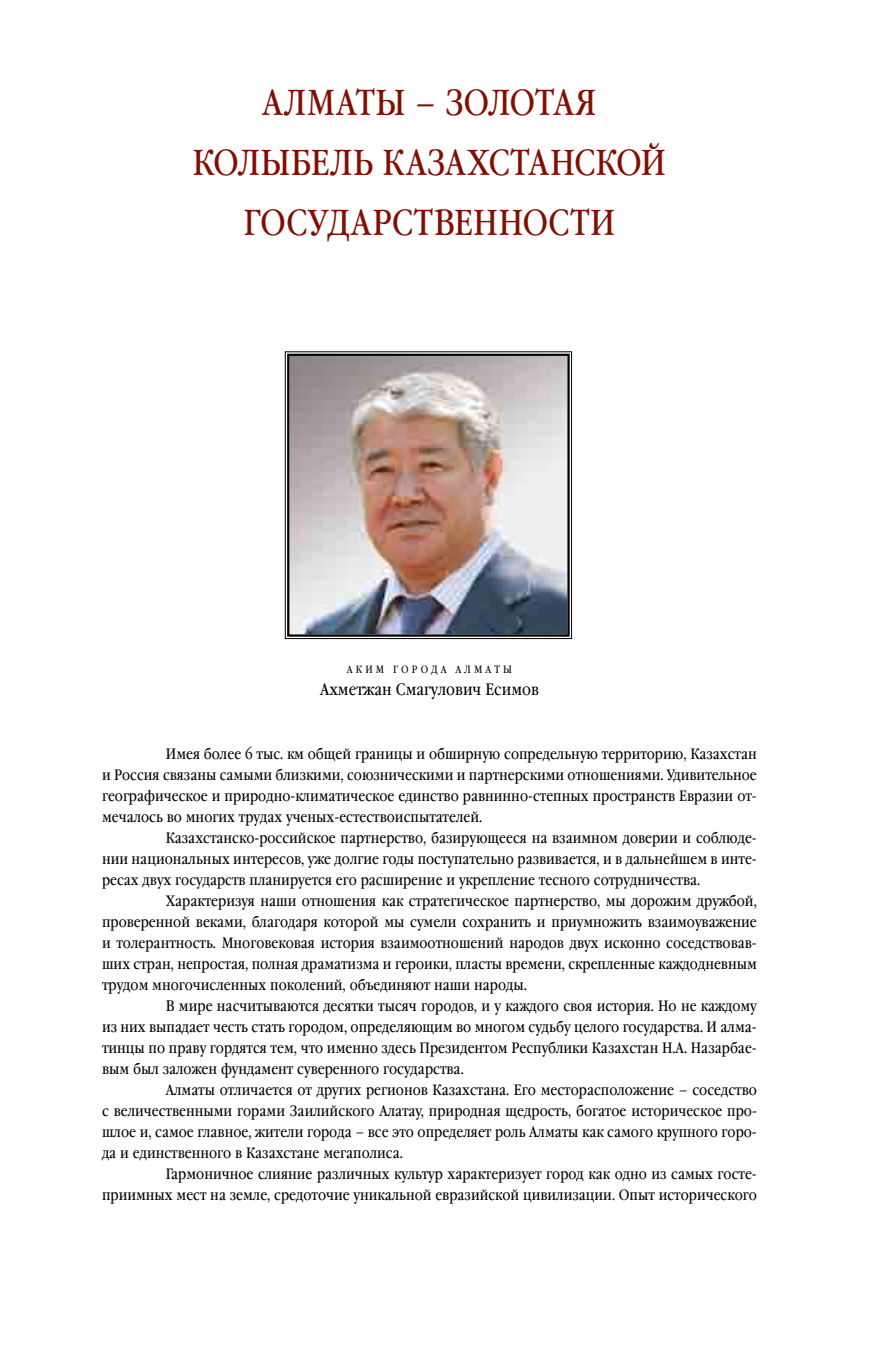
<style>
.page{position:relative;width:893px;height:1361px;background:#fff}
.page>*{position:absolute;margin:0;border:0;box-sizing:border-box;transform-origin:0 0}
.t1{font:36px "Garamond Book Narrow C";letter-spacing:.115em;color:#820e00}
.t2{font:16.5px "Garamond Book Narrow C";color:#000}
.t3{font:15px "Garamond Book Narrow C";color:#000}
.t4{font:10.5px "Garamond Book Narrow C";color:#000}
</style>
<div class="page">
<img style="left:285px;top:351px;width:287px;height:288px">
<div style="left:287px;top:354px;width:283px;height:283px;border:2px solid #000"></div>
<h1 class="t1" style="left:262px;top:83px;width:65px">Алматы</h1>
<h1 class="t1" style="left:415px;top:83px;width:117px">– золотая</h1>
<h1 class="t1" style="left:193px;top:143px;width:92px">колыбе</h1>
<h1 class="t1" style="left:331px;top:143px;width:75px">ль казахстанской</h1>
<h1 class="t1" style="left:243px;top:203px;width:23px">государственности</h1>
<p class="t4" style="left:347px;top:663px;width:11px">аким</p>
<p class="t4" style="left:393px;top:663px;width:10px">города</p>
<p class="t4" style="left:456px;top:663px;width:29px">Алматы</p>
<p class="t2" style="left:320px;top:680px;width:220px">Ахметжан Смагулович Есимов</p>
<p class="t3" style="left:166px;top:746px;width:593px">Имея более 6 тыс. км общей границы и обширную сопредельную территорию, Казахстан</p>
<p class="t3" style="left:102px;top:767px;width:656px">и Россия связаны самыми близкими, союзническими и партнерскими отношениями. Удивительное</p>
<p class="t3" style="left:102px;top:788px;width:656px">географическое и природно-климатическое единство равнинно-степных пространств Евразии от-</p>
<p class="t3" style="left:102px;top:809px;width:382px">мечалось во многих трудах ученых-естествоиспытателей.</p>
<p class="t3" style="left:166px;top:830px;width:593px">Казахстанско-российское партнерство, базирующееся на взаимном доверии и соблюде-</p>
<p class="t3" style="left:102px;top:851px;width:656px">нии национальных интересов, уже долгие годы поступательно развивается, и в дальнейшем в инте-</p>
<p class="t3" style="left:102px;top:872px;width:600px">ресах двух государств планируется его расширение и укрепление тесного сотрудничества.</p>
<p class="t3" style="left:166px;top:893px;width:593px">Характеризуя наши отношения как стратегическое партнерство, мы дорожим дружбой,</p>
<p class="t3" style="left:102px;top:914px;width:656px">проверенной веками, благодаря которой мы сумели сохранить и приумножить взаимоуважение</p>
<p class="t3" style="left:102px;top:935px;width:656px">и толерантность. Многовековая история взаимоотношений народов двух исконно соседствовав-</p>
<p class="t3" style="left:102px;top:956px;width:656px">ших стран, непростая, полная драматизма и героики, пласты времени, скрепленные каждодневным</p>
<p class="t3" style="left:102px;top:977px;width:426px">трудом многочисленных поколений, объединяют наши народы.</p>
<p class="t3" style="left:166px;top:998px;width:592px">В мире насчитываются десятки тысяч городов, и у каждого своя история. Но не каждому</p>
<p class="t3" style="left:102px;top:1019px;width:656px">из них выпадает честь стать городом, определяющим во многом судьбу целого государства. И алма-</p>
<p class="t3" style="left:102px;top:1040px;width:656px">тинцы по праву гордятся тем, что именно здесь Президентом Республики Казахстан Н.А. Назарбае-</p>
<p class="t3" style="left:102px;top:1061px;width:363px">вым был заложен фундамент суверенного государства.</p>
<p class="t3" style="left:166px;top:1082px;width:593px">Алматы отличается от других регионов Казахстана. Его месторасположение – соседство</p>
<p class="t3" style="left:102px;top:1103px;width:656px">с величественными горами Заилийского Алатау, природная щедрость, богатое историческое про-</p>
<p class="t3" style="left:102px;top:1124px;width:656px">шлое и, самое главное, жители города – все это определяет роль Алматы как самого крупного горо-</p>
<p class="t3" style="left:102px;top:1145px;width:302px">да и единственного в Казахстане мегаполиса.</p>
<p class="t3" style="left:166px;top:1166px;width:591px">Гармоничное слияние различных культур характеризует город как одно из самых госте-</p>
<p class="t3" style="left:102px;top:1187px;width:656px">приимных мест на земле, средоточие уникальной евразийской цивилизации. Опыт исторического</p>
</div>
